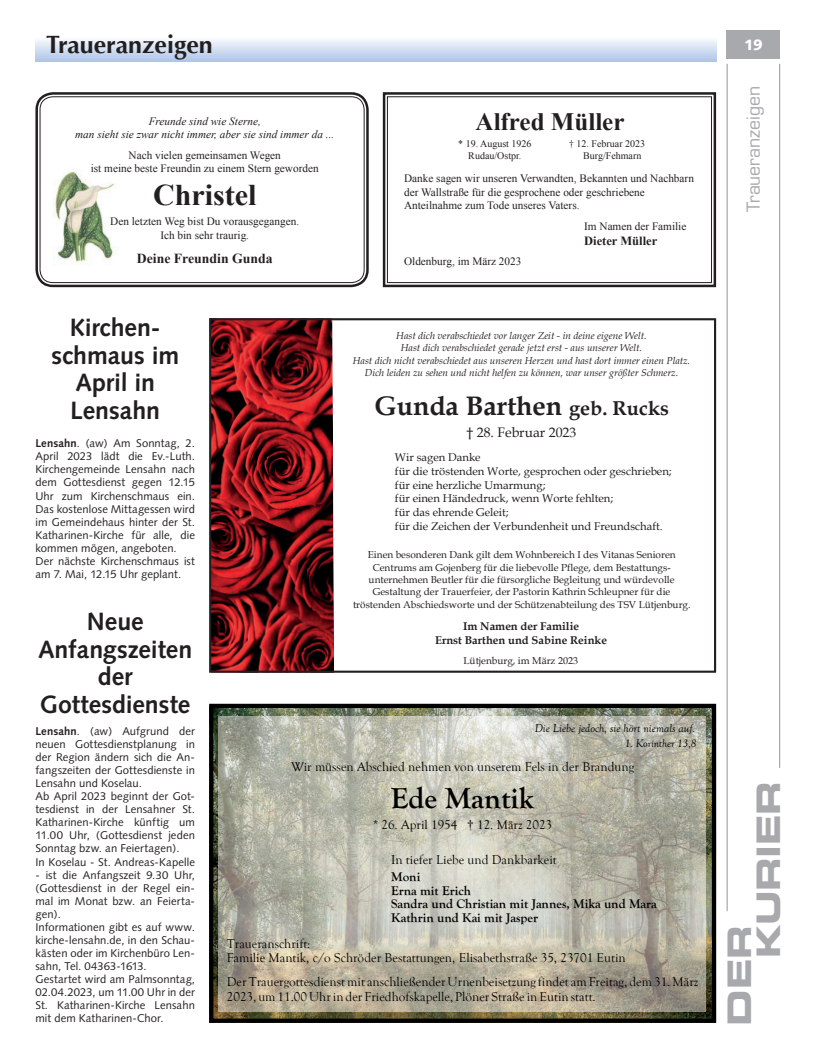
<style>
.page{position:relative;width:819px;height:1053px;background:#fff}
.page>*{position:absolute;margin:0;border:0;box-sizing:border-box;transform-origin:0 0}
.t1{font:32.5px/28.9px "Eurostile LT Std Bold Ex 2";letter-spacing:-.01em;color:#a8a9ad}
.t2{font:700 30px "Goudy Old Style";color:#000}
.t3{font:700 30px "Times New Roman";color:#231f20}
.t4{font:700 26.75px "Book Antiqua";color:#231f20}
.t5{font:700 25px/27.5px "Syntax LT Std";letter-spacing:-.005em;color:#231f20;text-align:center}
.t6{font:700 25px "Optima";color:#231f20}
.t7{font:700 25px "Times New Roman";color:#231f20}
.t8{font:17.5px "Eurostile LT Std";color:#a8a9ad}
.t9{font:900 15px "Syntax LT Std";color:#fff}
.t10{font:700 13.75px "Times New Roman";color:#231f20}
.t11{font:13.75px "Book Antiqua";color:#231f20}
.t12{font:13.12px/13.8px "Goudy Old Style";color:#000}
.t13{font:700 13.12px/13.8px "Goudy Old Style";color:#000}
.t14{font:700 12.5px "Times New Roman";color:#231f20}
.t15{font:italic 11.88px "Goudy Old Style";color:#000}
.t16{font:11.25px/13px "Syntax";letter-spacing:.005em;color:#231f20}
.t17{font:11.25px/13.5px "Times New Roman";color:#231f20;text-align:center}
.t18{font:11.25px/14px "Book Antiqua";color:#231f20}
.t19{font:italic 11.25px/13.5px "Times New Roman";color:#231f20;text-align:center}
.t20{font:700 11.25px/14px "Book Antiqua";color:#231f20;text-align:center}
.t21{font:italic 11.25px "Goudy Old Style";color:#000}
.t22{font:10px/12.4px "Book Antiqua";color:#231f20;text-align:center}
.t23{font:10px/12.4px "Cairo Font 0 0";color:#231f20;text-align:center}
.t24{font:10px/12px "Times New Roman";color:#231f20;text-align:center}
.s1{font-family:"Adobe Garamond Pro"}
.s2{font-weight:700}
.s3{font-size:20px}
</style>
<div class="page">
<hr style="left:726px;top:64px;width:1px;height:847px;background:#939598">
<hr style="left:779px;top:64px;width:1px;height:703px;background:#939598">
<div style="left:726px;top:30px;width:54px;height:29px;background:#a8a9ad"></div>
<img style="left:53px;top:171px;width:62px;height:94px">
<div style="left:35px;top:92px;width:333px;height:195px;border:2px solid #231f20;border-radius:16px"></div>
<div style="left:40px;top:96px;width:324px;height:187px;border:1px solid #231f20;border-radius:13px"></div>
<svg style="left:212px;top:321px;width:122px;height:348px;background:#771318"></svg>
<div style="left:209px;top:318px;width:507px;height:354px;border:2px solid #231f20"></div>
<img style="left:214px;top:708px;width:497px;height:37px">
<img style="left:214px;top:745px;width:37px;height:272px">
<img style="left:674px;top:745px;width:37px;height:272px">
<img style="left:251px;top:1011px;width:423px;height:6px">
<img style="left:219px;top:716px;width:486px;height:295px">
<div style="left:209px;top:703px;width:507px;height:319px;border:4px solid #000"></div>
<svg style="left:383px;top:92px;width:333px;height:195px"></svg>
<div style="left:387px;top:96px;width:325px;height:187px;border:1px solid #231f20"></div>
<svg style="left:35px;top:40px;width:681px;height:21px;background:#d0ddf0"></svg>
<p class="t6" style="left:46px;top:30px;width:168px">Traueranzeigen</p>
<p class="t19" style="left:75px;top:114px;width:261px">Freunde sind wie Sterne,<br>man sieht sie zwar nicht immer, aber sie sind immer da ...</p>
<p class="t17" style="left:91px;top:148px;width:229px">Nach vielen gemeinsamen Wegen<br>ist meine beste Freundin zu einem Stern geworden</p>
<p class="t3" style="left:153px;top:174px;width:105px">Christel</p>
<p class="t17" style="left:110px;top:215px;width:190px">Den letzten Weg bist Du vorausgegangen.<br>Ich bin sehr traurig.</p>
<p class="t10" style="left:137px;top:248px;width:137px">Deine Freundin Gunda</p>
<p class="t7" style="left:475px;top:105px;width:150px">Alfred Müller</p>
<p class="t24" style="left:458px;top:137px;width:75px">* 19. August 1926<br>Rudau/Ostpr.</p>
<p class="t24" style="left:583px;top:138px;width:64px;text-align:left;text-indent:-14px"><span class="s1">†</span> 12. Februar 2023<br>Burg/Fehmarn</p>
<p class="t17" style="left:404px;top:171px;width:291px;text-align:left">Danke sagen wir unseren Verwandten, Bekannten und Nachbarn der Wallstraße für die gesprochene oder geschriebene<br>Anteilnahme zum Tode unseres Vaters.</p>
<p class="t17" style="left:584px;top:219px;width:104px">Im Namen der Familie</p>
<p class="t14" style="left:584px;top:232px;width:74px">Dieter Müller</p>
<p class="t17" style="left:404px;top:254px;width:119px">Oldenburg, im März 2023</p>
<p class="t5" style="left:51px;top:314px;width:129px">Kirchen&shy;schmaus im<br>April in<br>Lensahn</p>
<p class="t16" style="left:35px;top:437px;width:161px"><span class="s2">Lensahn</span>. (aw) Am Sonntag, 2.<br>April 2023 lädt die Ev.-Luth.<br>Kirchengemeinde Lensahn nach dem Gottesdienst gegen 12.15<br>Uhr zum Kirchenschmaus ein.<br>Das kostenlose Mittagessen wird im Gemeindehaus hinter der St.<br>Katharinen-Kirche für alle, die kommen mögen, angeboten.<br>Der nächste Kirchenschmaus ist am 7. Mai, 12.15 Uhr geplant.</p>
<p class="t5" style="left:38px;top:608px;width:156px">Neue<br>Anfangszeiten der<br>Gottesdienste</p>
<p class="t16" style="left:35px;top:724px;width:161px"><span class="s2">Lensahn</span>. (aw) Aufgrund der neuen Gottesdienstplanung in der Region ändern sich die An&shy;fangszeiten der Gottesdienste in<br>Lensahn und Koselau.<br>Ab April 2023 beginnt der Got&shy;tesdienst in der Lensahner St.<br>Katharinen-Kirche künftig um<br>11.00 Uhr, (Gottesdienst jeden<br>Sonntag bzw. an Feiertagen).<br>In Koselau - St. Andreas-Kapelle</p>
<p class="t16" style="left:35px;top:868px;width:161px">- ist die Anfangszeit 9.30 Uhr, (Gottesdienst in der Regel ein&shy;mal im Monat bzw. an Feierta&shy;gen).<br>Informationen gibt es auf www. kirche-lensahn.de, in den Schau&shy;kästen oder im Kirchenbüro Len&shy;sahn, Tel. 04363-1613.<br>Gestartet wird am Palmsonntag,<br>02.04.2023, um 11.00 Uhr in der<br>St. Katharinen-Kirche Lensahn mit dem Katharinen-Chor.</p>
<p class="t23" style="left:353px;top:330px;width:339px">Hast dich verabschiedet vor langer Zeit - in deine eigene Welt.<br>Hast dich verabschiedet gerade jetzt erst - aus unserer Welt.<br>Hast dich nicht verabschiedet aus unseren Herzen und hast dort immer einen Platz.<br>Dich leiden zu sehen und nicht helfen zu können, war unser größter Schmerz.</p>
<p class="t4" style="left:374px;top:388px;width:296px">Gunda Barthen <span class="s3">geb. Rucks</span></p>
<p class="t18" style="left:395px;top:449px;width:278px">Wir sagen Danke<br>für die tröstenden Worte, gesprochen oder geschrieben; für eine herzliche Umarmung;<br>für einen Händedruck, wenn Worte fehlten;<br>für das ehrende Geleit;<br>für die Zeichen der Verbundenheit und Freundschaft.</p>
<p class="t11" style="left:466px;top:422px;width:111px">† 28. Februar 2023</p>
<p class="t22" style="left:353px;top:548px;width:339px">Einen besonderen Dank gilt dem Wohnbereich I des Vitanas Senioren Centrums am Gojenberg für die liebevolle Pflege, dem Bestattungs&shy;unternehmen Beutler für die fürsorgliche Begleitung und würdevolle Gestaltung der Trauerfeier, der Pastorin Kathrin Schleupner für die tröstenden Abschiedsworte und der Schützenabteilung des TSV Lütjenburg.</p>
<p class="t20" style="left:435px;top:619px;width:173px">Im Namen der Familie<br>Ernst Barthen und Sabine Reinke</p>
<p class="t22" style="left:463px;top:654px;width:116px">Lütjenburg, im März 2023</p>
<p class="t15" style="left:534px;top:722px;width:162px">Die Liebe jedoch, sie hört niemals auf.</p>
<p class="t21" style="left:624px;top:736px;width:73px">1. Korinther 13,8</p>
<p class="t12" style="left:291px;top:760px;width:344px">Wir müssen Abschied nehmen von unserem Fels in der Brandung</p>
<p class="t2" style="left:391px;top:781px;width:145px">Ede Mantik</p>
<p class="t12" style="left:373px;top:818px;width:180px">* 26. April 1954 † 12. März 2023</p>
<p class="t12" style="left:391px;top:852px;width:167px">In tiefer Liebe und Dankbarkeit</p>
<p class="t13" style="left:391px;top:869px;width:267px">Moni<br>Erna mit Erich<br>Sandra und Christian mit Jannes, Mika und Mara<br>Kathrin und Kai mit Jasper</p>
<p class="t12" style="left:227px;top:937px;width:400px">Traueranschrift:<br>Familie Mantik, c/o Schröder Bestattungen, Elisabethstraße 35, 23701 Eutin</p>
<p class="t12" style="left:227px;top:973px;width:473px;line-height:15.8px">Der Trauergottesdienst mit anschließender Urnenbeisetzung findet am Freitag, dem 31. März<br>2023, um 11.00 Uhr in der Friedhofskapelle, Plöner Straße in Eutin statt.</p>
<p class="t9" style="left:744px;top:36px;width:20px">19</p>
<p class="t8" style="left:743px;top:212px;width:127px;rotate:-90deg">Traueranzeigen</p>
<p class="t1" style="left:724px;top:958px;width:179px;text-indent:-67px;rotate:-90deg">DER<br>KURIER</p>
</div>
